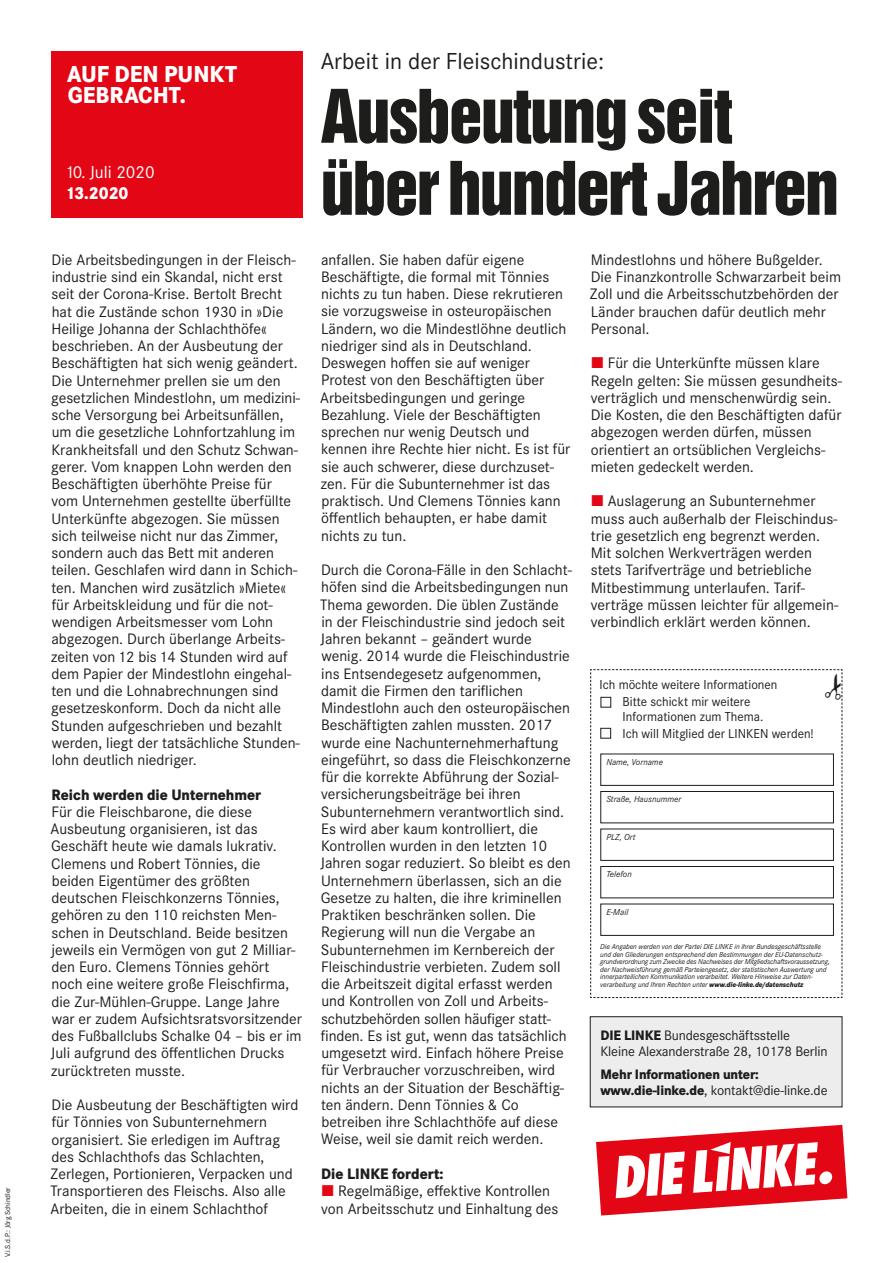
<style>
.page{position:relative;width:893px;height:1263px;background:#fff}
.page>*{position:absolute;margin:0;border:0;box-sizing:border-box;transform-origin:0 0}
.t1{font:67.5px/72px "Helvetica Inserat LT";letter-spacing:-.025em;color:#1d1d1b}
.t2{font:24px "Corporate S";color:#1d1d1b}
.t3{font:800 24px/21px "Corporate S";color:#fff;scale:.9 1}
.t4{font:18px "Corporate S";color:#fff}
.t5{font:800 18px "Corporate S";color:#fff;scale:.9 1}
.t6{font:15.75px/17.2px "Corporate S";color:#1d1d1b}
.t7{font:800 15.75px "Corporate S";color:#1d1d1b;scale:.9 1}
.t8{font:14.25px/16.5px "Corporate S";letter-spacing:-.01em;color:#1d1d1b}
.t9{font:800 14.25px/16.5px "Corporate S";letter-spacing:-.01em;color:#1d1d1b;scale:.9 1}
.t10{font:13.5px/17.2px "Corporate S";color:#1d1d1b;text-align:center}
.t11{font:italic 9px "Corporate S";color:#1d1d1b}
.t12{font:italic 7.5px/7.5px "Corporate S";letter-spacing:-.01em;color:#1d1d1b}
.t13{font:7.5px "Corporate S";letter-spacing:-.01em;color:#1d1d1b}
.s1{color:#e30614}
.s2{font-weight:800}
.s3{font-weight:400}
</style>
<div class="page">
<div style="left:51px;top:51px;width:252px;height:167px;background:#e30614"></div>
<svg style="left:596px;top:1125px;width:251px;height:90px"></svg>
<div style="left:590px;top:1017px;width:252px;height:90px;background:#ededed"></div>
<div style="left:590px;top:1016px;width:252px;height:91px;border:1px solid #1d1d1b"></div>
<svg style="left:590px;top:669px;width:253px;height:329px"></svg>
<p class="t13" style="left:4px;top:1257px;width:72px;rotate:-90deg">V.i.S.d.P.: Jörg Schindler</p>
<h2 class="t3" style="left:67px;top:64px;width:190px">AUF DEN PUNKT<br>GEBRACHT.</h2>
<p class="t4" style="left:65px;top:162px;width:91px">10. Juli 2020</p>
<p class="t5" style="left:66px;top:182px;width:71px">13.2020</p>
<p class="t6" style="left:51px;top:251px;width:251px">Die Arbeitsbedingungen in der Fleisch&shy;industrie sind ein Skandal, nicht erst seit der Corona-Krise. Bertolt Brecht hat die Zustände schon 1930 in »Die Heilige Johanna der Schlachthöfe« beschrieben. An der Ausbeutung der Beschäftigten hat sich wenig geändert.<br>Die Unternehmer prellen sie um den gesetzlichen Mindestlohn, um medizini&shy;sche Versorgung bei Arbeitsunfällen, um die gesetzliche Lohnfortzahlung im Krankheitsfall und den Schutz Schwan&shy;gerer. Vom knappen Lohn werden den Beschäftigten überhöhte Preise für vom Unternehmen gestellte überfüllte Unterkünfte abgezogen. Sie müssen sich teilweise nicht nur das Zimmer, sondern auch das Bett mit anderen teilen. Geschlafen wird dann in Schich&shy;ten. Manchen wird zusätzlich »Miete« für Arbeitskleidung und für die not&shy;wendigen Arbeitsmesser vom Lohn abgezogen. Durch überlange Arbeits&shy;zeiten von 12 bis 14 Stunden wird auf dem Papier der Mindestlohn eingehal&shy;ten und die Lohnabrechnungen sind gesetzeskonform. Doch da nicht alle Stunden aufgeschrieben und bezahlt werden, liegt der tatsächliche Stunden&shy;lohn deutlich niedriger.</p>
<p class="t7" style="left:52px;top:785px;width:234px">Reich werden die Unternehmer</p>
<p class="t6" style="left:51px;top:803px;width:253px">Für die Fleischbarone, die diese Ausbeutung organisieren, ist das Geschäft heute wie damals lukrativ.<br>Clemens und Robert Tönnies, die beiden Eigentümer des größten deutschen Fleischkonzerns Tönnies, gehören zu den 110 reichsten Men&shy;schen in Deutschland. Beide besitzen jeweils ein Vermögen von gut 2 Milliar&shy;den Euro. Clemens Tönnies gehört noch eine weitere große Fleischfirma, die Zur-Mühlen-Gruppe. Lange Jahre war er zudem Aufsichtsratsvorsitzender des Fußballclubs Schalke 04 – bis er im Juli aufgrund des öffentlichen Drucks zurücktreten musste.</p>
<p class="t6" style="left:51px;top:1096px;width:249px">Die Ausbeutung der Beschäftigten wird für Tönnies von Subunternehmern organisiert. Sie erledigen im Auftrag des Schlachthofs das Schlachten, Zerlegen, Portionieren, Verpacken und Transportieren des Fleischs. Also alle Arbeiten, die in einem Schlachthof</p>
<h2 class="t2" style="left:321px;top:47px;width:285px">Arbeit in der Fleischindustrie:</h2>
<h1 class="t1" style="left:321px;top:82px;width:520px">Ausbeutung seit über hundert Jahren</h1>
<p class="t6" style="left:320px;top:251px;width:252px">anfallen. Sie haben dafür eigene Beschäftigte, die formal mit Tönnies nichts zu tun haben. Diese rekrutieren sie vorzugsweise in osteuropäischen Ländern, wo die Mindestlöhne deutlich niedriger sind als in Deutschland.<br>Deswegen hoffen sie auf weniger Protest von den Beschäftigten über Arbeitsbedingungen und geringe Bezahlung. Viele der Beschäftigten sprechen nur wenig Deutsch und kennen ihre Rechte hier nicht. Es ist für sie auch schwerer, diese durchzuset&shy;zen. Für die Subunternehmer ist das praktisch. Und Clemens Tönnies kann öffentlich behaupten, er habe damit nichts zu tun.</p>
<p class="t6" style="left:320px;top:561px;width:253px">Durch die Corona-Fälle in den Schlacht&shy;höfen sind die Arbeitsbedingungen nun Thema geworden. Die üblen Zustände in der Fleischindustrie sind jedoch seit Jahren bekannt – geändert wurde wenig. 2014 wurde die Fleischindustrie ins Entsendegesetz aufgenommen, damit die Firmen den tariflichen Mindestlohn auch den osteuropäischen Beschäftigten zahlen mussten. 2017 wurde eine Nachunternehmerhaftung eingeführt, so dass die Fleischkonzerne für die korrekte Abführung der Sozial&shy;versicherungsbeiträge bei ihren Subunternehmern verantwortlich sind.<br>Es wird aber kaum kontrolliert, die Kontrollen wurden in den letzten 10<br>Jahren sogar reduziert. So bleibt es den Unternehmern überlassen, sich an die Gesetze zu halten, die ihre kriminellen Praktiken beschränken sollen. Die Regierung will nun die Vergabe an Subunternehmen im Kernbereich der Fleischindustrie verbieten. Zudem soll die Arbeitszeit digital erfasst werden und Kontrollen von Zoll und Arbeits&shy;schutzbehörden sollen häufiger statt&shy;finden. Es ist gut, wenn das tatsächlich umgesetzt wird. Einfach höhere Preise für Verbraucher vorzuschreiben, wird nichts an der Situation der Beschäftig&shy;ten ändern. Denn Tönnies &amp; Co betreiben ihre Schlachthöfe auf diese Weise, weil sie damit reich werden.</p>
<p class="t7" style="left:321px;top:1164px;width:137px">Die LINKE fordert:</p>
<p class="t6" style="left:321px;top:1183px;width:239px"><span class="s1">■</span> Regelmäßige, effektive Kontrollen von Arbeitsschutz und Einhaltung des</p>
<p class="t6" style="left:590px;top:251px;width:253px">Mindestlohns und höhere Bußgelder.<br>Die Finanzkontrolle Schwarzarbeit beim Zoll und die Arbeitsschutzbehörden der Länder brauchen dafür deutlich mehr Personal.</p>
<p class="t6" style="left:591px;top:355px;width:253px"><span class="s1">■</span> Für die Unterkünfte müssen klare Regeln gelten: Sie müssen gesundheits&shy;verträglich und menschenwürdig sein.<br>Die Kosten, die den Beschäftigten dafür abgezogen werden dürfen, müssen orientiert an ortsüblichen Vergleichs&shy;mieten gedeckelt werden.</p>
<p class="t6" style="left:591px;top:492px;width:249px"><span class="s1">■</span> Auslagerung an Subunternehmer muss auch außerhalb der Fleischindus&shy;trie gesetzlich eng begrenzt werden.<br>Mit solchen Werkverträgen werden stets Tarifverträge und betriebliche Mitbestimmung unterlaufen. Tarif&shy;verträge müssen leichter für allgemein&shy;verbindlich erklärt werden können.</p>
<p class="t10" style="left:600px;top:676px;width:179px">Ich möchte weitere Informationen<br>Bitte schickt mir weitere</p>
<p class="t10" style="left:622px;top:708px;width:193px;text-align:left">Informationen zum Thema.<br>Ich will Mitglied der LINKEN werden!</p>
<p class="t11" style="left:606px;top:757px;width:58px">Name, Vorname</p>
<p class="t11" style="left:606px;top:794px;width:77px">Straße, Hausnummer</p>
<p class="t11" style="left:606px;top:832px;width:31px">PLZ, Ort</p>
<p class="t11" style="left:606px;top:869px;width:27px">Telefon</p>
<p class="t11" style="left:606px;top:907px;width:23px">E-Mail</p>
<p class="t12" style="left:600px;top:943px;width:231px">Die Angaben werden von der Partei DIE LINKE in ihrer Bundesgeschäftsstelle und den Gliederungen entsprechend den Bestimmungen der EU-Datenschutz&shy;grundverordnung zum Zwecke des Nachweises der Mitgliedschaftsvoraussetzung, der Nachweisführung gemäß Parteiengesetz, der statistischen Auswertung und innerparteilichen Kommunikation verarbeitet. Weitere Hinweise zur Daten&shy;verarbeitung und Ihren Rechten unter <span class="s2">www.die-linke.de/datenschutz</span></p>
<p class="t8" style="left:600px;top:1026px;width:229px"><span class="s2">DIE LINKE</span> Bundesgeschäftsstelle<br>Kleine Alexanderstraße 28, 10178 Berlin</p>
<p class="t9" style="left:600px;top:1065px;width:254px">Mehr Informationen unter: www.die-linke.de<span class="s3">, kontakt@die-linke.de</span></p>
</div>
